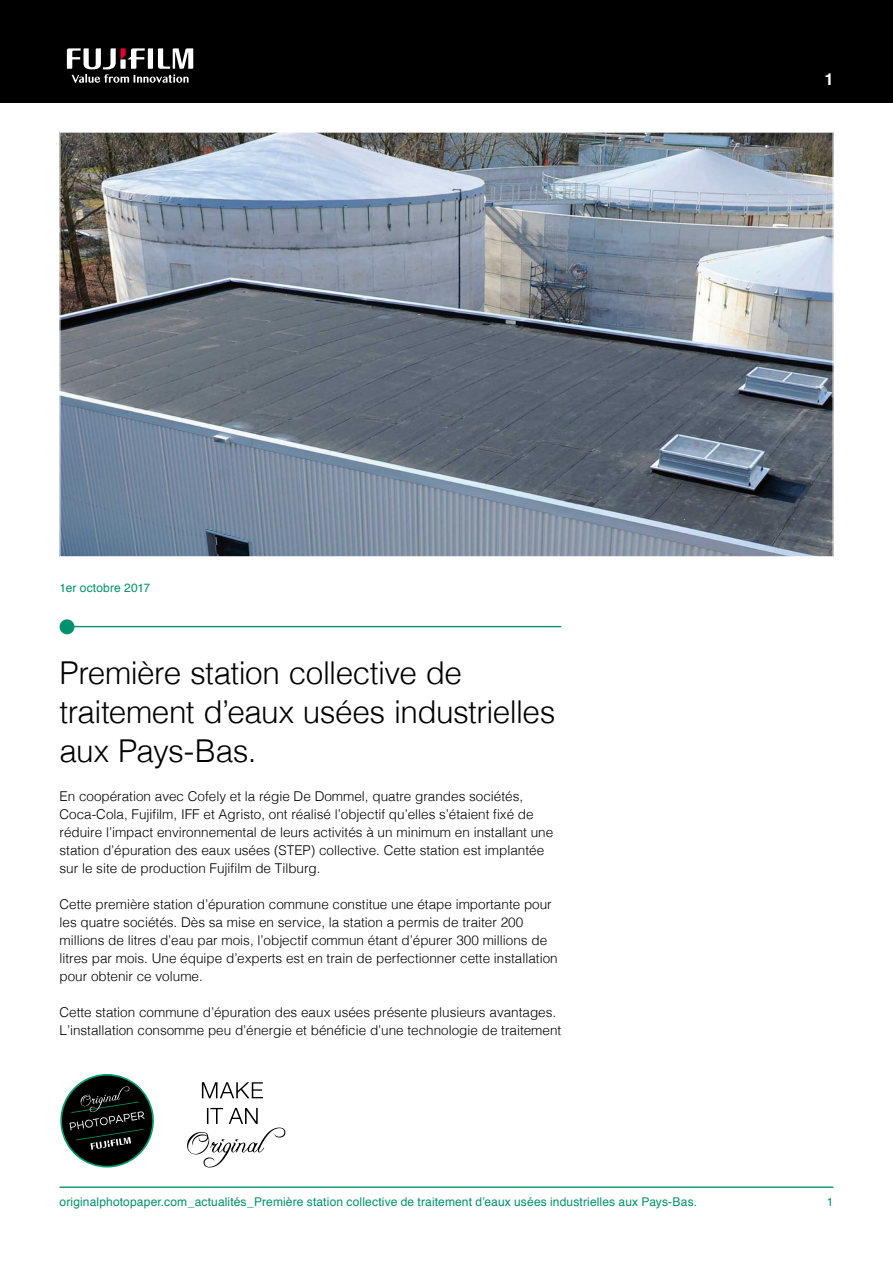
<style>
.page{position:relative;width:893px;height:1263px;background:#fff}
.page>*{position:absolute;margin:0;border:0;box-sizing:border-box;transform-origin:0 0}
.H1_Black{font:300 31.5px/39px "Helvetica";letter-spacing:-.015em;color:#000}
.t1{font:700 16.5px "Helvetica";color:#fff}
.Copy1_black{font:300 13.5px/18px "Helvetica";color:#000}
.date{font:12px "Helvetica";letter-spacing:.01em;color:#01916d}
.H2_White{font:12px "Helvetica";letter-spacing:.01em;color:#01916d}
</style>
<div class="page">
<div style="left:0;top:0;width:893px;height:102px;background:#000"></div>
<img style="left:62px;top:134px;width:769px;height:421px">
<svg style="left:67px;top:48px;width:126px;height:35px"></svg>
<svg style="left:60px;top:1074px;width:94px;height:94px"></svg>
<svg style="left:202px;top:1082px;width:61px;height:16px"></svg>
<svg style="left:187px;top:1108px;width:98px;height:59px"></svg>
<hr style="left:60px;top:1186px;width:773px;height:2px;background:#01916d">
<hr style="left:61px;top:626px;width:500px;height:1px;background:#01916d">
<div style="left:60px;top:619px;width:14px;height:15px;background:#01916d;border-radius:50%"></div>
<p class="t1" style="left:825px;top:66px;width:11px">1</p>
<p class="H2_White" style="left:60px;top:578px;width:92px">1er octobre 2017</p>
<p class="H1_Black" style="left:60px;top:651px;width:497px">Première station collective de traitement d’eaux usées industrielles aux Pays-Bas.</p>
<p class="Copy1_black" style="left:60px;top:786px;width:495px">En coopération avec Cofely et la régie De Dommel, quatre grandes sociétés, Coca-Cola, Fujifilm, IFF et Agristo, ont réalisé l’objectif qu’elles s’étaient fixé de réduire l’impact environnemental de leurs activités à un minimum en installant une station d’épuration des eaux usées (STEP) collective. Cette station est implantée sur le site de production Fujifilm de Tilburg.</p>
<p class="Copy1_black" style="left:60px;top:894px;width:500px">Cette première station d’épuration commune constitue une étape importante pour les quatre sociétés. Dès sa mise en service, la station a permis de traiter 200 millions de litres d’eau par mois, l’objectif commun étant d’épurer 300 millions de litres par mois. Une équipe d’experts est en train de perfectionner cette installation pour obtenir ce volume.</p>
<p class="Copy1_black" style="left:60px;top:1002px;width:503px">Cette station commune d’épuration des eaux usées présente plusieurs avantages.<br>L’installation consomme peu d’énergie et bénéficie d’une technologie de traitement</p>
<p class="date" style="left:60px;top:1192px;width:639px">originalphotopaper.com_actualités_Première station collective de traitement d’eaux usées industrielles aux Pays-Bas.</p>
<p class="date" style="left:827px;top:1192px;width:8px">1</p>
</div>
